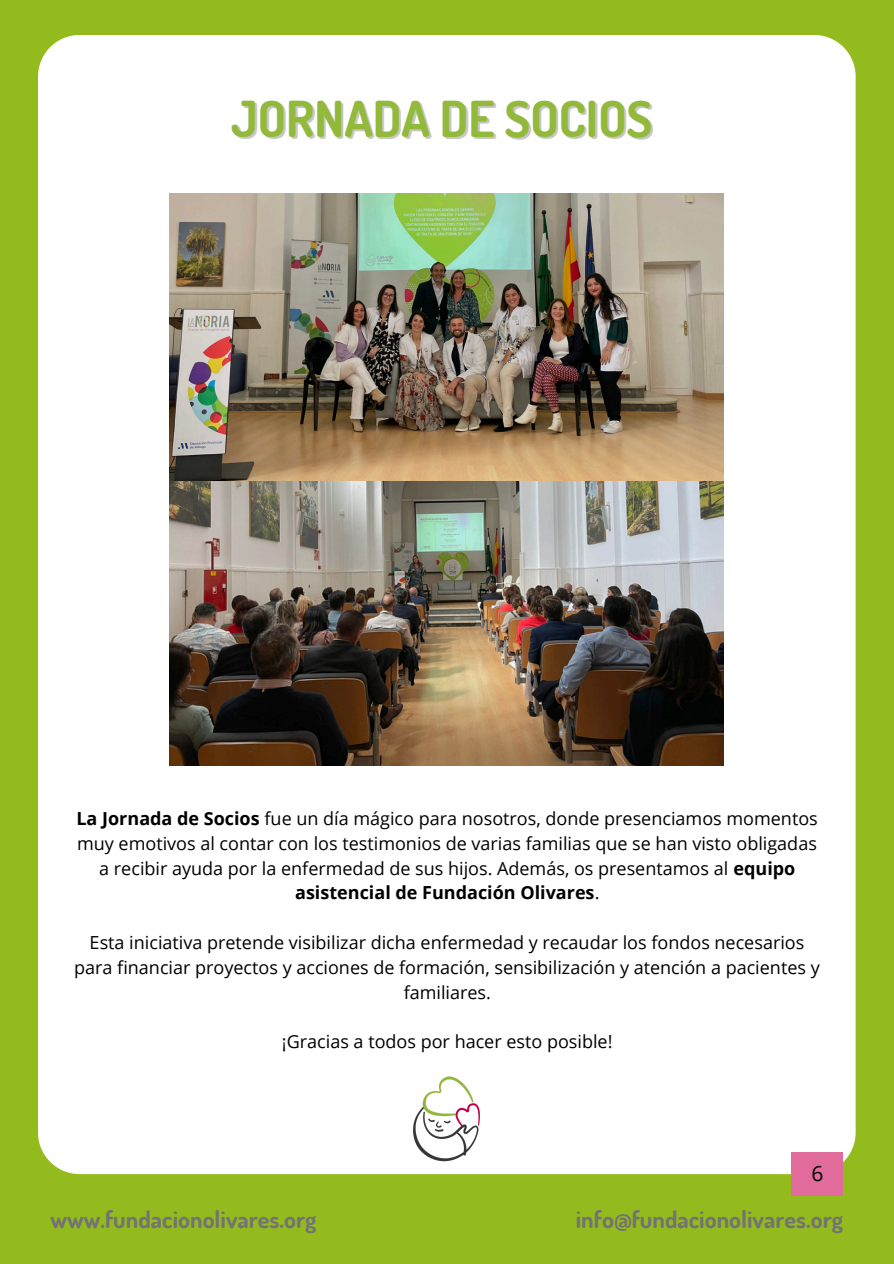
<style>
.page{position:relative;width:894px;height:1264px;background:#fff}
.page>*{position:absolute;margin:0;border:0;box-sizing:border-box;transform-origin:0 0}
.t1{font:700 49.5px "Dosis";color:#92b93a}
.t2{font:700 24px "Dosis";color:#737373}
.t3{font:21px "Open Sans";color:#000}
.t4{font:18px/24.8px "Open Sans";color:#000;text-align:center}
.s1{font-weight:700}
</style>
<div class="page">
<div style="left:0;top:0;width:893px;height:1263px;background:#94bb1d"></div>
<div style="left:38px;top:35px;width:817px;height:1139px;background:#fff"></div>
<img style="left:391px;top:1059px;width:110px;height:103px">
<div style="left:791px;top:1152px;width:51px;height:43px;background:#e16b9a"></div>
<img style="left:169px;top:193px;width:554px;height:289px">
<img style="left:169px;top:482px;width:554px;height:283px">
<p class="t1" style="left:231px;top:86px;width:422px">JORNADA DE SOCIOS</p>
<p class="t4" style="left:76px;top:805px;width:742px"><span class="s1">La Jornada de Socios</span> fue un día mágico para nosotros, donde presenciamos momentos muy emotivos al contar con los testimonios de varias familias que se han visto obligadas a recibir ayuda por la enfermedad de sus hijos. Además, os presentamos al <span class="s1">equipo asistencial de Fundación Olivares</span>.</p>
<h2 class="t4" style="left:74px;top:929px;width:746px">Esta iniciativa pretende visibilizar dicha enfermedad y recaudar los fondos necesarios para financiar proyectos y acciones de formación, sensibilización y atención a pacientes y familiares.</h2>
<p class="t4" style="left:282px;top:1028px;width:332px">¡Gracias a todos por hacer esto posible!</p>
<p class="t3" style="left:811px;top:1158px;width:13px">6</p>
<p class="t2" style="left:51px;top:1203px;width:267px">www.fundacionolivares.org</p>
<p class="t2" style="left:575px;top:1203px;width:268px">info@fundacionolivares.org</p>
</div>
